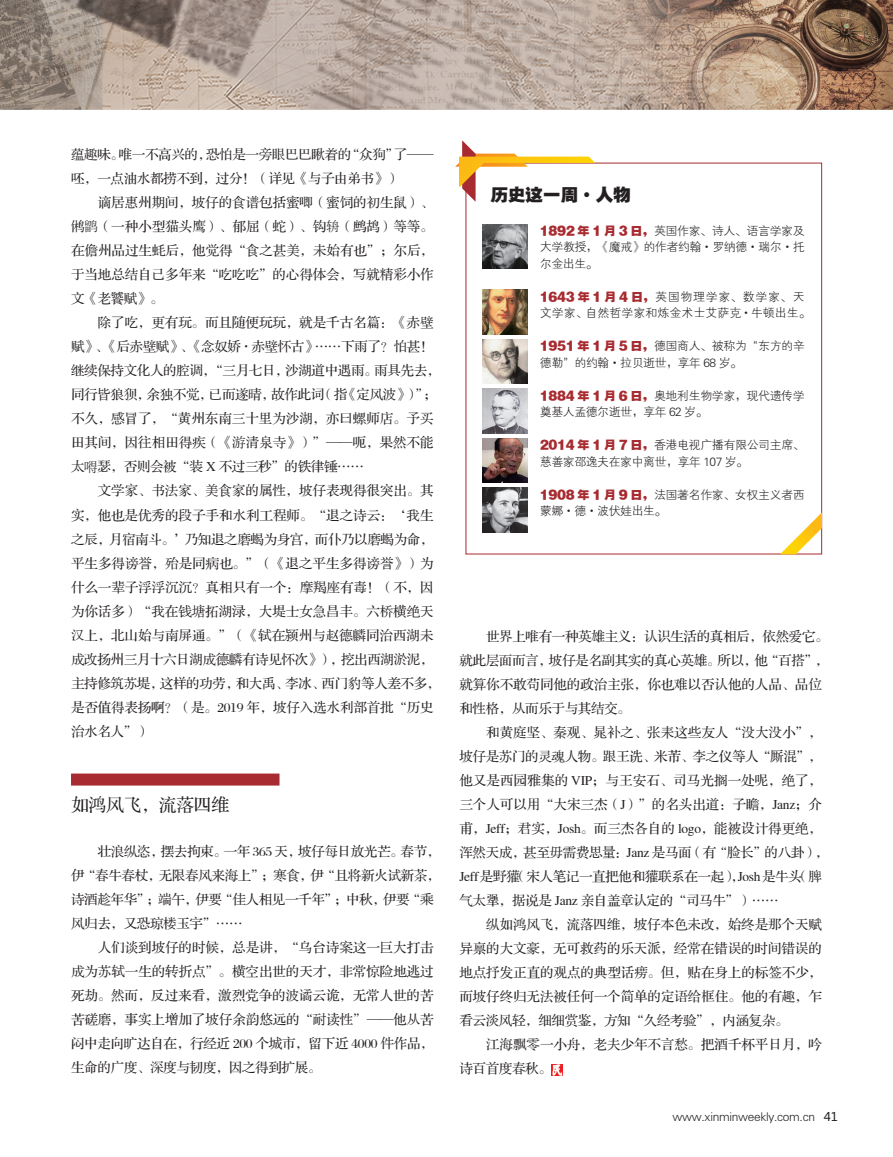
<style>
.page{position:relative;width:893px;height:1157px;background:#fff}
.page>*{position:absolute;margin:0;border:0;box-sizing:border-box;transform-origin:0 0}
.t1{font:18px "FZS3 K GBK1 0";letter-spacing:-.025em;color:#231f20}
.t2{font:18px "FZYDTHJW GB1 0";letter-spacing:-.025em;color:#231f20}
.t3{font:13.5px "FZS3 JW GB1 0";letter-spacing:-.005em;color:#231f20}
.t4{font:13.5px "FZS3 JW GB1 0";letter-spacing:-.025em;color:#231f20}
.t5{font:12px/16.5px "FZXH1 JW GB1 0";letter-spacing:-.035em;color:#231f20}
.t6{font:12px/16.5px "FZXH1 JW GB1 0";color:#231f20}
.s1{font-family:"Sim Sun"}
.s2{font-family:"FZYDTHJW GB1 0";color:#a72b30}
.s3{font-family:"Microsoft Ya Hei"}
</style>
<div class="page">
<img style="left:0;top:0;width:893px;height:550px">
<div style="left:71px;top:773px;width:208px;height:12px;background:#a72b30"></div>
<svg style="left:455px;top:140px;width:140px;height:62px"></svg>
<svg style="left:551px;top:1064px;width:12px;height:11px"></svg>
<svg style="left:780px;top:512px;width:42px;height:42px"></svg>
<img style="left:483px;top:224px;width:44px;height:45px">
<img style="left:483px;top:290px;width:44px;height:44px">
<img style="left:483px;top:339px;width:44px;height:45px">
<img style="left:483px;top:389px;width:44px;height:44px">
<img style="left:483px;top:438px;width:44px;height:45px">
<img style="left:483px;top:488px;width:44px;height:44px">
<p class="t4" style="left:71px;top:148px;width:364px">蕴趣味。唯一不高兴的，恐怕是一旁眼巴巴瞅着的“众狗”了——</p>
<p class="t4" style="left:71px;top:172px;width:331px">呸，一点油水都捞不到，过分！（详见《与子由弟书》）</p>
<p class="t3" style="left:98px;top:196px;width:337px">谪居惠州期间，坡仔的食谱包括蜜唧（蜜饲的初生鼠）、</p>
<p class="t3" style="left:71px;top:220px;width:364px">鸺<span class="s1">鹠</span>（一种小型猫头鹰）、郁屈（蛇）、钩<span class="s1">辀</span>（鹧鸪）等等。</p>
<p class="t3" style="left:71px;top:244px;width:364px">在儋州品过生蚝后，他觉得“食之甚美，未始有也”；尔后，</p>
<p class="t3" style="left:71px;top:268px;width:364px">于当地总结自己多年来“吃吃吃”的心得体会，写就精彩小作</p>
<p class="t3" style="left:71px;top:292px;width:94px">文《老饕赋》。</p>
<p class="t3" style="left:98px;top:316px;width:337px">除了吃，更有玩。而且随便玩玩，就是千古名篇：《赤壁</p>
<p class="t4" style="left:71px;top:340px;width:364px">赋》、《后赤壁赋》、《念奴娇·赤壁怀古》……下雨了？怕甚！</p>
<p class="t4" style="left:71px;top:364px;width:371px">继续保持文化人的腔调，“三月七日，沙湖道中遇雨。雨具先去，</p>
<p class="t4" style="left:71px;top:388px;width:367px">同行皆狼狈，余独不觉，已而遂晴，故作此词（指《定风波》）”；</p>
<p class="t3" style="left:71px;top:412px;width:364px">不久，感冒了，“黄州东南三十里为沙湖，亦曰螺师店。予买</p>
<p class="t3" style="left:71px;top:436px;width:364px">田其间，因往相田得疾（《游清泉寺》）”——呃，果然不能</p>
<p class="t4" style="left:71px;top:460px;width:294px">太<span class="s1">嘚</span>瑟，否则会被“装 X 不过三秒”的铁律锤……</p>
<p class="t3" style="left:98px;top:484px;width:337px">文学家、书法家、美食家的属性，坡仔表现得很突出。其</p>
<p class="t3" style="left:71px;top:508px;width:364px">实，他也是优秀的段子手和水利工程师。“退之诗云：‘我生</p>
<p class="t4" style="left:71px;top:532px;width:364px">之辰，月宿南斗。’乃知退之磨蝎为身宫，而仆乃以磨蝎为命，</p>
<p class="t3" style="left:71px;top:556px;width:364px">平生多得谤誉，殆是同病也。”（《退之平生多得谤誉》）为</p>
<p class="t3" style="left:71px;top:580px;width:364px">什么一辈子浮浮沉沉？真相只有一个：摩羯座有毒！（不，因</p>
<p class="t3" style="left:71px;top:604px;width:364px">为你话多）“我在钱塘拓湖渌，大堤士女急昌丰。六桥横绝天</p>
<p class="t3" style="left:71px;top:628px;width:364px">汉上，北山始与南屏通。”（《轼在颍州与赵德麟同治西湖未</p>
<p class="t4" style="left:71px;top:652px;width:364px">成改扬州三月十六日湖成德麟有诗见怀次》），挖出西湖淤泥，</p>
<p class="t4" style="left:71px;top:676px;width:371px">主持修筑苏堤，这样的功劳，和大禹、李冰、西门豹等人差不多，</p>
<p class="t3" style="left:71px;top:700px;width:364px">是否值得表扬啊？（是。2019 年，坡仔入选水利部首批“历史</p>
<p class="t3" style="left:71px;top:724px;width:81px">治水名人”）</p>
<p class="t1" style="left:71px;top:796px;width:160px">如鸿风飞，流落四维</p>
<p class="t4" style="left:98px;top:844px;width:344px">壮浪纵恣，摆去拘束。一年 365 天，坡仔每日放光芒。春节，</p>
<p class="t4" style="left:71px;top:868px;width:371px">伊“春牛春杖，无限春风来海上”；寒食，伊“且将新火试新茶，</p>
<p class="t4" style="left:71px;top:892px;width:364px">诗酒趁年华”；端午，伊要“佳人相见一千年”；中秋，伊要“乘</p>
<p class="t4" style="left:71px;top:916px;width:173px">风归去，又恐琼楼玉宇”……</p>
<p class="t3" style="left:98px;top:940px;width:337px">人们谈到坡仔的时候，总是讲，“乌台诗案这一巨大打击</p>
<p class="t3" style="left:71px;top:964px;width:364px">成为苏轼一生的转折点”。横空出世的天才，非常惊险地逃过</p>
<p class="t3" style="left:71px;top:988px;width:364px">死劫。然而，反过来看，激烈党争的波谲云诡，无常人世的苦</p>
<p class="t3" style="left:71px;top:1012px;width:364px">苦磋磨，事实上增加了坡仔余韵悠远的“耐读性”——他从苦</p>
<p class="t3" style="left:71px;top:1036px;width:364px">闷中走向旷达自在，行经近 200 个城市，留下近 4000 件作品，</p>
<p class="t4" style="left:71px;top:1060px;width:252px">生命的广度、深度与韧度，因之得到扩展。</p>
<p class="t2" style="left:490px;top:185px;width:142px">历史这一周·人物</p>
<p class="t5" style="left:540px;top:222px;width:266px;text-align:justify"><span class="s2">1892 年 1 月 3 日，</span>英国作家、诗人、语言学家及大学教授，《魔戒》的作者约翰·罗纳德·瑞尔·托尔金出生。</p>
<p class="t6" style="left:540px;top:288px;width:272px"><span class="s2">1643 年 1 月 4 日，</span>英国物理学家、数学家、天文学家、自然哲学家和炼金术士艾萨克·牛顿出生。</p>
<p class="t5" style="left:540px;top:338px;width:266px"><span class="s2">1951 年 1 月 5 日，</span>德国商人、被称为“东方的辛德勒”的约翰·拉贝逝世，享年 68 岁。</p>
<p class="t5" style="left:540px;top:387px;width:266px"><span class="s2">1884 年 1 月 6 日，</span>奥地利生物学家，现代遗传学奠基人孟德尔逝世，享年 62 岁。</p>
<p class="t5" style="left:540px;top:437px;width:266px"><span class="s2">2014 年 1 月 7 日，</span>香港电视广播有限公司主席、慈善家邵逸夫在家中离世，享年 107 岁。</p>
<p class="t5" style="left:540px;top:486px;width:266px"><span class="s2">1908 年 1 月 9 日，</span>法国著名作家、女权主义者西蒙娜·德·波伏娃出生。</p>
<p class="t4" style="left:486px;top:629px;width:344px">世界上唯有一种英雄主义：认识生活的真相后，依然爱它。</p>
<p class="t4" style="left:459px;top:653px;width:371px">就此层面而言，坡仔是名副其实的真心英雄。所以，他“百搭”，</p>
<p class="t3" style="left:459px;top:677px;width:364px">就算你不敢苟同他的政治主张，你也难以否认他的人品、品位</p>
<p class="t4" style="left:459px;top:701px;width:173px">和性格，从而乐于与其结交。</p>
<p class="t3" style="left:486px;top:725px;width:337px">和黄庭坚、秦观、晁补之、张耒这些友人“没大没小”，</p>
<p class="t4" style="left:459px;top:749px;width:364px">坡仔是苏门的灵魂人物。跟王诜、米芾、李之仪等人“厮混”，</p>
<p class="t3" style="left:459px;top:773px;width:364px">他又是西园雅集的 VIP；与王安石、司马光搁一处呢，绝了，</p>
<p class="t3" style="left:459px;top:797px;width:364px">三个人可以用“大宋三杰（J）”的名头出道：子瞻，Janz；介</p>
<p class="t3" style="left:459px;top:821px;width:364px">甫，Jeff；君实，Josh。而三杰各自的 logo，能被设计得更绝，</p>
<p class="t4" style="left:459px;top:845px;width:371px">浑然天成，甚至毋需费思量：Janz 是马面（有“脸长”的八卦），</p>
<p class="t4" style="left:459px;top:869px;width:364px">Jeff是野獾（宋人笔记一直把他和獾联系在一起），Josh是牛头（脾</p>
<p class="t4" style="left:459px;top:893px;width:321px">气太犟，据说是 Janz 亲自盖章认定的“司马牛”）……</p>
<p class="t3" style="left:486px;top:917px;width:337px">纵如鸿风飞，流落四维，坡仔本色未改，始终是那个天赋</p>
<p class="t3" style="left:459px;top:941px;width:364px">异禀的大文豪，无可救药的乐天派，经常在错误的时间错误的</p>
<p class="t3" style="left:459px;top:965px;width:364px">地点抒发正直的观点的典型话痨。但，贴在身上的标签不少，</p>
<p class="t3" style="left:459px;top:989px;width:364px">而坡仔终归无法被任何一个简单的定语给框住。他的有趣，乍</p>
<p class="t4" style="left:459px;top:1013px;width:331px">看云淡风轻，细细赏鉴，方知“久经考验”，内涵复杂。</p>
<p class="t3" style="left:486px;top:1037px;width:337px">江海飘零一小舟，老夫少年不言愁。把酒千杯平日月，吟</p>
<p class="t3" style="left:459px;top:1061px;width:94px">诗百首度春秋。</p>
<p class="t5" style="left:673px;top:1108px;width:167px">www.xinminweekly.com.cn <span class="s3">41</span></p>
</div>
